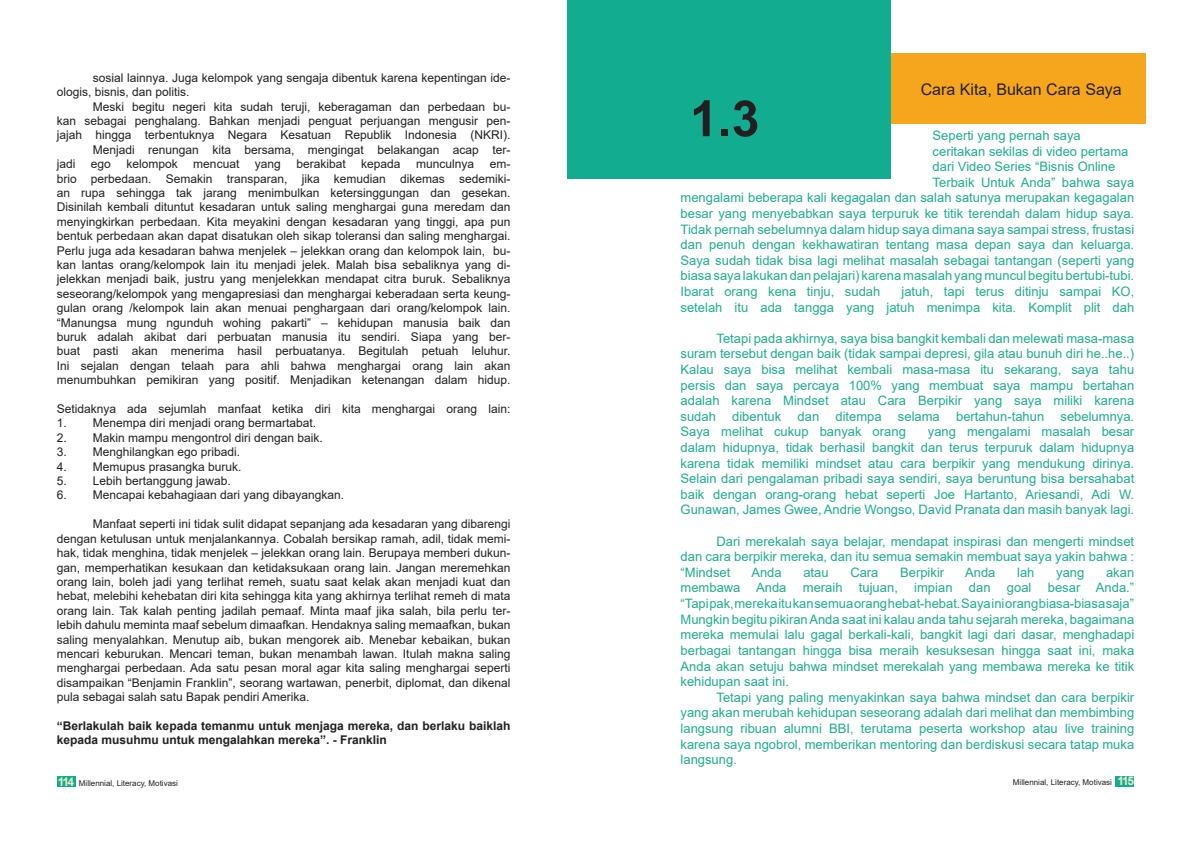
<style>
.page{position:relative;width:1191px;height:842px;background:#fff}
.page>*{position:absolute;margin:0;border:0;box-sizing:border-box;transform-origin:0 0}
.t1{font:700 50px "Arial";color:#231f20}
.t2{font:16px "Arial";color:#231f20}
.t3{font:13px/15.6px "Arial";color:#20ad91;text-align:justify}
.t4{font:12px/14.4px "Arial";color:#231f20;text-align:justify}
.t5{font:700 12px/14.4px "Arial";color:#231f20}
.t6{font:8px "Arial";color:#231f20}
.s1{font-weight:700;font-size:12px;color:#edeac8}
</style>
<div class="page">
<div style="left:1115px;top:776px;width:19px;height:10px;background:#12ac90"></div>
<div style="left:57px;top:777px;width:18px;height:10px;background:#12ac90"></div>
<div style="left:821px;top:54px;width:324px;height:70px;background:#f6a61c"></div>
<div style="left:567px;top:0;width:323px;height:179px;background:#12ac90"></div>
<p class="t4" style="left:57px;top:70px;width:455px;text-indent:36px">sosial lainnya. Juga kelompok yang sengaja dibentuk karena kepentingan ide&shy;ologis, bisnis, dan politis.</p>
<p class="t4" style="left:57px;top:99px;width:455px;text-indent:36px">Meski begitu negeri kita sudah teruji, keberagaman dan perbedaan bu&shy;kan sebagai penghalang. Bahkan menjadi penguat perjuangan mengusir pen&shy;jajah hingga terbentuknya Negara Kesatuan Republik Indonesia (NKRI).</p>
<p class="t4" style="left:93px;top:142px;width:419px">Menjadi renungan kita bersama, mengingat belakangan acap ter-</p>
<p class="t4" style="left:57px;top:157px;width:20px">jadi</p>
<p class="t4" style="left:91px;top:157px;width:22px">ego</p>
<p class="t4" style="left:126px;top:157px;width:53px">kelompok</p>
<p class="t4" style="left:193px;top:157px;width:48px">mencuat</p>
<p class="t4" style="left:255px;top:157px;width:28px">yang</p>
<p class="t4" style="left:296px;top:157px;width:51px">berakibat</p>
<p class="t4" style="left:361px;top:157px;width:41px">kepada</p>
<p class="t4" style="left:416px;top:157px;width:60px">munculnya</p>
<p class="t4" style="left:57px;top:157px;width:455px;text-indent:433px">em&shy;brio perbedaan. Semakin transparan, jika kemudian dikemas sedemiki&shy;an rupa sehingga tak jarang menimbulkan ketersinggungan dan gesekan.</p>
<p class="t4" style="left:57px;top:200px;width:455px">Disinilah kembali dituntut kesadaran untuk saling menghargai guna meredam dan menyingkirkan perbedaan. Kita meyakini dengan kesadaran yang tinggi, apa pun bentuk perbedaan akan dapat disatukan oleh sikap toleransi dan saling menghargai.</p>
<p class="t4" style="left:57px;top:243px;width:455px">Perlu juga ada kesadaran bahwa menjelek – jelekkan orang dan kelompok lain, bu&shy;kan lantas orang/kelompok lain itu menjadi jelek. Malah bisa sebaliknya yang di&shy;jelekkan menjadi baik, justru yang menjelekkan mendapat citra buruk. Sebaliknya seseorang/kelompok yang mengapresiasi dan menghargai keberadaan serta keung&shy;gulan orang /kelompok lain akan menuai penghargaan dari orang/kelompok lain.</p>
<p class="t4" style="left:57px;top:315px;width:455px">“Manungsa mung ngunduh wohing pakarti” – kehidupan manusia baik dan buruk adalah akibat dari perbuatan manusia itu sendiri. Siapa yang ber&shy;buat pasti akan menerima hasil perbuatanya. Begitulah petuah leluhur.</p>
<p class="t4" style="left:57px;top:358px;width:455px">Ini sejalan dengan telaah para ahli bahwa menghargai orang lain akan menumbuhkan pemikiran yang positif. Menjadikan ketenangan dalam hidup.</p>
<p class="t4" style="left:57px;top:402px;width:455px">Setidaknya ada sejumlah manfaat ketika diri kita menghargai orang lain:</p>
<p class="t4" style="left:57px;top:416px;width:261px">1. Menempa diri menjadi orang bermartabat.</p>
<p class="t4" style="left:57px;top:430px;width:268px">2. Makin mampu mengontrol diri dengan baik.</p>
<p class="t4" style="left:57px;top:445px;width:185px">3. Menghilangkan ego pribadi.</p>
<p class="t4" style="left:57px;top:459px;width:186px">4. Memupus prasangka buruk.</p>
<p class="t4" style="left:57px;top:474px;width:176px">5. Lebih bertanggung jawab.</p>
<p class="t4" style="left:57px;top:488px;width:289px">6. Mencapai kebahagiaan dari yang dibayangkan.</p>
<p class="t4" style="left:57px;top:517px;width:455px;text-indent:36px">Manfaat seperti ini tidak sulit didapat sepanjang ada kesadaran yang dibarengi dengan ketulusan untuk menjalankannya. Cobalah bersikap ramah, adil, tidak memi&shy;hak, tidak menghina, tidak menjelek – jelekkan orang lain. Berupaya memberi dukun&shy;gan, memperhatikan kesukaan dan ketidaksukaan orang lain. Jangan meremehkan orang lain, boleh jadi yang terlihat remeh, suatu saat kelak akan menjadi kuat dan hebat, melebihi kehebatan diri kita sehingga kita yang akhirnya terlihat remeh di mata orang lain. Tak kalah penting jadilah pemaaf. Minta maaf jika salah, bila perlu ter&shy;lebih dahulu meminta maaf sebelum dimaafkan. Hendaknya saling memaafkan, bukan saling menyalahkan. Menutup aib, bukan mengorek aib. Menebar kebaikan, bukan mencari keburukan. Mencari teman, bukan menambah lawan. Itulah makna saling menghargai perbedaan. Ada satu pesan moral agar kita saling menghargai seperti disampaikan “Benjamin Franklin”, seorang wartawan, penerbit, diplomat, dan dikenal pula sebagai salah satu Bapak pendiri Amerika.</p>
<p class="t5" style="left:57px;top:719px;width:455px">“Berlakulah baik kepada temanmu untuk menjaga mereka, dan berlaku baiklah kepada musuhmu untuk mengalahkan mereka”. - Franklin</p>
<p class="t2" style="left:920px;top:78px;width:202px">Cara Kita, Bukan Cara Saya</p>
<p class="t1" style="left:690px;top:83px;width:71px">1.3</p>
<p class="t3" style="left:932px;top:128px;width:197px;text-align:left">Seperti yang pernah saya ceritakan sekilas di video pertama dari Video Series “Bisnis Online</p>
<p class="t3" style="left:680px;top:174px;width:455px;text-indent:252px">Terbaik Untuk Anda” bahwa saya mengalami beberapa kali kegagalan dan salah satunya merupakan kegagalan besar yang menyebabkan saya terpuruk ke titik terendah dalam hidup saya.</p>
<p class="t3" style="left:680px;top:221px;width:455px">Tidak pernah sebelumnya dalam hidup saya dimana saya sampai stress, frustasi dan penuh dengan kekhawatiran tentang masa depan saya dan keluarga.</p>
<p class="t3" style="left:680px;top:252px;width:455px">Saya sudah tidak bisa lagi melihat masalah sebagai tantangan (seperti yang biasa saya lakukan dan pelajari) karena masalah yang muncul begitu bertubi-tubi.</p>
<p class="t3" style="left:680px;top:284px;width:201px">Ibarat orang kena tinju, sudah</p>
<p class="t3" style="left:680px;top:284px;width:455px;text-align:right">jatuh, tapi terus ditinju sampai KO,<br>setelah itu ada tangga yang jatuh menimpa kita. Komplit plit dah</p>
<p class="t3" style="left:680px;top:330px;width:455px;text-align:right">Tetapi pada akhirnya, saya bisa bangkit kembali dan melewati masa-masa suram tersebut dengan baik (tidak sampai depresi, gila atau bunuh diri he..he..)</p>
<p class="t3" style="left:680px;top:362px;width:455px">Kalau saya bisa melihat kembali masa-masa itu sekarang, saya tahu persis dan saya percaya 100% yang membuat saya mampu bertahan adalah karena Mindset atau Cara Berpikir yang saya miliki karena sudah dibentuk dan ditempa selama bertahun-tahun sebelumnya.</p>
<p class="t3" style="left:680px;top:424px;width:227px">Saya melihat cukup banyak orang</p>
<p class="t3" style="left:680px;top:424px;width:455px;text-indent:247px">yang mengalami masalah besar dalam hidupnya, tidak berhasil bangkit dan terus terpuruk dalam hidupnya karena tidak memiliki mindset atau cara berpikir yang mendukung dirinya.</p>
<p class="t3" style="left:680px;top:471px;width:455px">Selain dari pengalaman pribadi saya sendiri, saya beruntung bisa bersahabat baik dengan orang-orang hebat seperti Joe Hartanto, Ariesandi, Adi W.<br>Gunawan, James Gwee, Andrie Wongso, David Pranata dan masih banyak lagi.</p>
<p class="t3" style="left:680px;top:533px;width:455px;text-align:right">Dari merekalah saya belajar, mendapat inspirasi dan mengerti mindset<br>dan cara berpikir mereka, dan itu semua semakin membuat saya yakin bahwa :</p>
<p class="t3" style="left:680px;top:564px;width:51px">“Mindset</p>
<p class="t3" style="left:751px;top:564px;width:32px">Anda</p>
<p class="t3" style="left:803px;top:564px;width:27px">atau</p>
<p class="t3" style="left:850px;top:564px;width:30px">Cara</p>
<p class="t3" style="left:900px;top:564px;width:46px">Berpikir</p>
<p class="t3" style="left:965px;top:564px;width:32px">Anda</p>
<p class="t3" style="left:1017px;top:564px;width:19px">lah</p>
<p class="t3" style="left:1056px;top:564px;width:30px">yang</p>
<p class="t3" style="left:1106px;top:564px;width:30px">akan</p>
<p class="t3" style="left:680px;top:580px;width:107px">membawa Anda</p>
<p class="t3" style="left:803px;top:580px;width:41px">meraih</p>
<p class="t3" style="left:859px;top:580px;width:41px">tujuan,</p>
<p class="t3" style="left:914px;top:580px;width:40px">impian</p>
<p class="t3" style="left:969px;top:580px;width:23px">dan</p>
<p class="t3" style="left:1007px;top:580px;width:26px">goal</p>
<p class="t3" style="left:1047px;top:580px;width:88px">besar Anda.”</p>
<p class="t3" style="left:680px;top:596px;width:455px">“Tapi pak, mereka itu kan semua orang hebat-hebat. Saya ini orang biasa-biasa saja”</p>
<p class="t3" style="left:680px;top:611px;width:455px">Mungkin begitu pikiran Anda saat ini kalau anda tahu sejarah mereka, bagaimana mereka memulai lalu gagal berkali-kali, bangkit lagi dari dasar, menghadapi berbagai tantangan hingga bisa meraih kesuksesan hingga saat ini, maka Anda akan setuju bahwa mindset merekalah yang membawa mereka ke titik kehidupan saat ini.</p>
<p class="t3" style="left:680px;top:689px;width:455px;text-indent:36px">Tetapi yang paling menyakinkan saya bahwa mindset dan cara berpikir yang akan merubah kehidupan seseorang adalah dari melihat dan membimbing langsung ribuan alumni BBI, terutama peserta workshop atau live training karena saya ngobrol, memberikan mentoring dan berdiskusi secara tatap muka langsung.</p>
<p class="t6" style="left:58px;top:778px;width:121px"><span class="s1">114</span> Millennial, Literacy, Motivasi</p>
<p class="t6" style="left:1013px;top:777px;width:123px">Millennial, Literacy, Motivasi <span class="s1">115</span></p>
</div>
